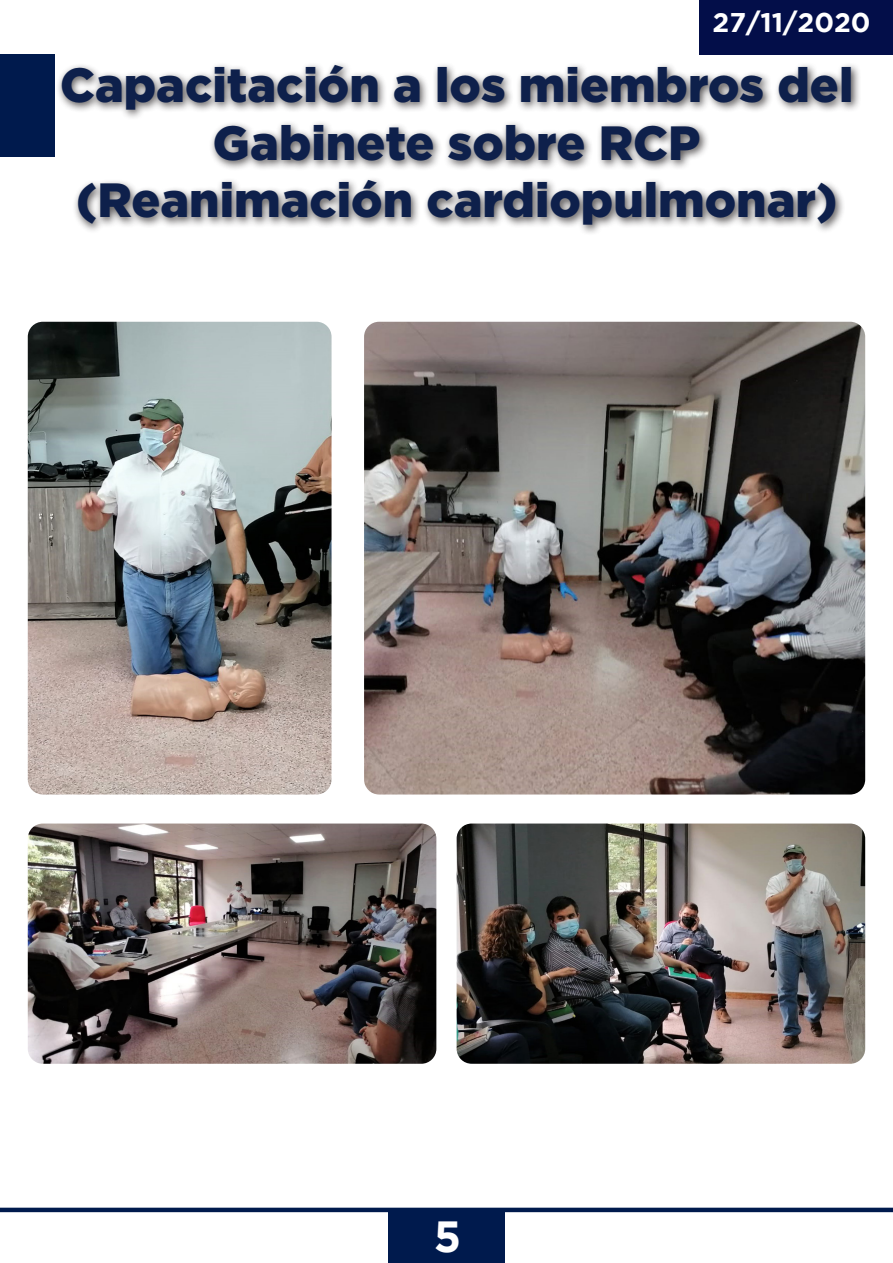
<style>
.page{position:relative;width:893px;height:1263px;background:#fff}
.page>*{position:absolute;margin:0;border:0;box-sizing:border-box;transform-origin:0 0}
.t1{font:900 48px/57.6px "Gotham";color:#0e204b;text-align:center}
.t2{font:700 43.5px "Gotham";color:#fff}
.t3{font:700 27px "Gotham";color:#fff}
</style>
<div class="page">
<div style="left:0;top:54px;width:54px;height:102px;background:#001a4d"></div>
<hr style="left:0;top:1208px;width:893px;height:4px;background:#001a4d">
<div style="left:388px;top:1212px;width:117px;height:51px;background:#001a4d"></div>
<div style="left:699px;top:0;width:194px;height:54px;background:#030e49"></div>
<div style="left:56px;top:61px;width:805px;height:175px;background:#231f20;opacity:.75"></div>
<img style="left:458px;top:824px;width:406px;height:239px">
<div style="left:451px;top:817px;width:420px;height:253px;border:6px solid #fff;border-radius:18px"></div>
<img style="left:29px;top:323px;width:302px;height:470px">
<div style="left:22px;top:316px;width:316px;height:484px;border:6px solid #fff;border-radius:18px"></div>
<img style="left:29px;top:824px;width:406px;height:239px">
<div style="left:22px;top:817px;width:420px;height:253px;border:6px solid #fff;border-radius:18px"></div>
<img style="left:365px;top:323px;width:499px;height:470px">
<div style="left:358px;top:316px;width:513px;height:484px;border:6px solid #fff;border-radius:18px"></div>
<p class="t3" style="left:712px;top:7px;width:160px">27/11/2020</p>
<p class="t1" style="left:60px;top:55px;width:795px">Capacitación a los miembros del<br>Gabinete sobre RCP</p>
<p class="t1" style="left:76px;top:170px;width:763px">(Reanimación cardiopulmonar)</p>
<p class="t2" style="left:434px;top:1212px;width:29px">5</p>
</div>
